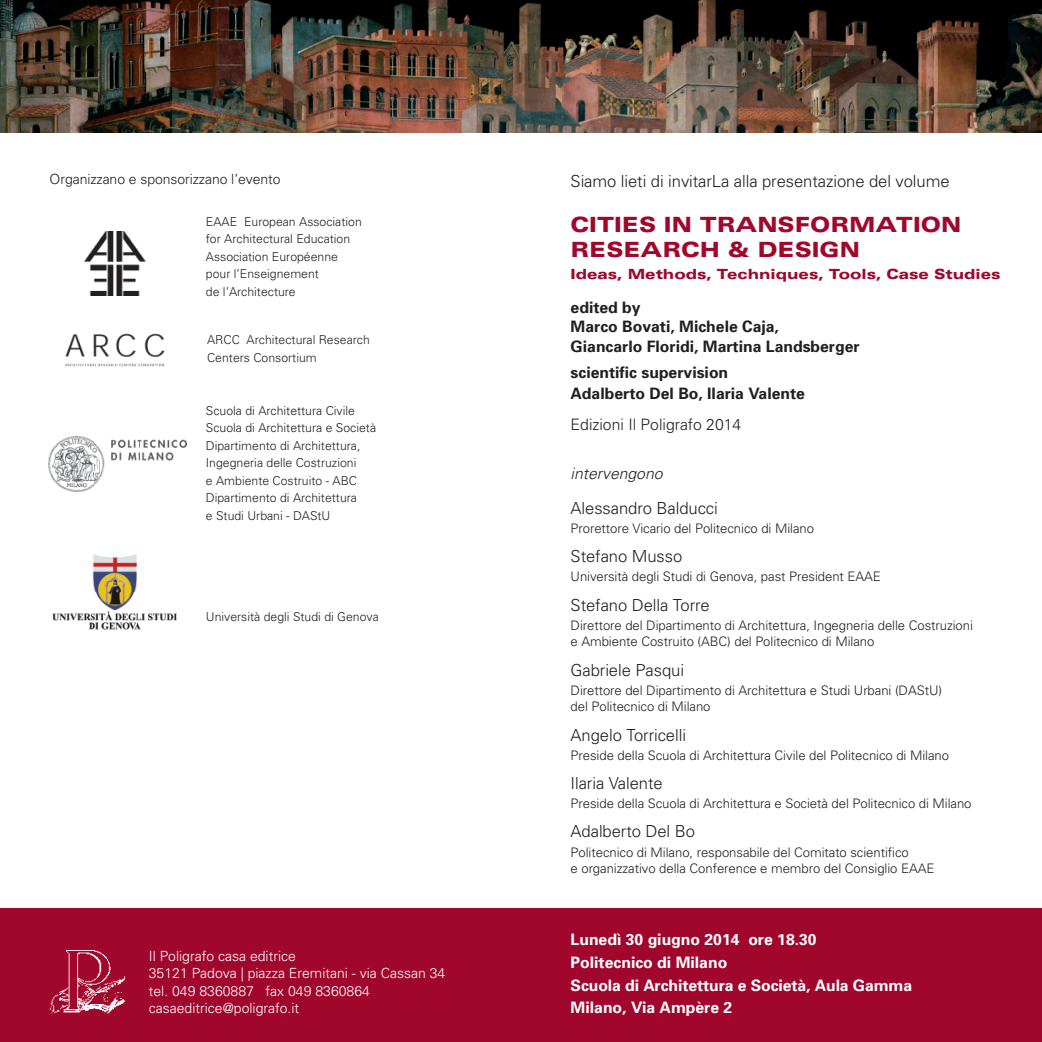
<style>
.page{position:relative;width:1042px;height:1042px;background:#fff}
.page>*{position:absolute;margin:0;border:0;box-sizing:border-box;transform-origin:0 0}
.t1{font:900 expanded 21px/25.2px "Univers";color:#a1072c}
.t2{font:300 16.62px "Univers";letter-spacing:-.005em;color:#231f20}
.t3{font:700 15.75px/19.2px "Univers";color:#231f20}
.t4{font:700 15.75px/22.8px "Univers";color:#fff}
.t5{font:300 15.75px "Univers";color:#231f20}
.t6{font:italic 300 15.75px "Univers";color:#231f20}
.t7{font:300 14px/17.5px "Univers";color:#fff}
.t8{font:900 expanded 14px "Univers";color:#a1072c}
.t9{font:300 14px "Univers";letter-spacing:-.005em;color:#231f20}
.t10{font:300 13.12px/16.6px "Univers";letter-spacing:-.005em;color:#231f20}
.t11{font:300 12.25px/17.5px "Univers";color:#231f20}
</style>
<div class="page">
<img style="left:0;top:0;width:1042px;height:133px">
<img style="left:52px;top:554px;width:125px;height:76px">
<img style="left:84px;top:231px;width:62px;height:65px">
<img style="left:65px;top:333px;width:99px;height:34px">
<img style="left:49px;top:436px;width:138px;height:56px">
<div style="left:0;top:908px;width:1042px;height:134px;background:#a1072c"></div>
<img style="left:50px;top:950px;width:75px;height:64px">
<p class="t9" style="left:50px;top:170px;width:232px">Organizzano e sponsorizzano l’evento</p>
<p class="t11" style="left:206px;top:212px;width:157px">EAAE European Association for Architectural Education<br>Association Européenne pour l’Enseignement<br>de l’Architecture</p>
<p class="t11" style="left:207px;top:331px;width:164px">ARCC Architectural Research<br>Centers Consortium</p>
<p class="t11" style="left:206px;top:401px;width:172px">Scuola di Architettura Civile<br>Scuola di Architettura e Società<br>Dipartimento di Architettura,<br>Ingegneria delle Costruzioni<br>e Ambiente Costruito - ABC<br>Dipartimento di Architettura<br>e Studi Urbani - DAStU</p>
<p class="t11" style="left:206px;top:608px;width:174px">Università degli Studi di Genova</p>
<p class="t7" style="left:149px;top:947px;width:298px">Il Poligrafo casa editrice<br>35121 Padova | piazza Eremitani - via Cassan 34 tel. 049 8360887 fax 049 8360864 casaeditrice@poligrafo.it</p>
<p class="t2" style="left:570px;top:171px;width:380px">Siamo lieti di invitarLa alla presentazione del volume</p>
<h1 class="t1" style="left:570px;top:212px;width:392px">CITIES IN TRANSFORMATION<br>RESEARCH &amp; DESIGN</h1>
<p class="t8" style="left:570px;top:266px;width:431px">Ideas, Methods, Techniques, Tools, Case Studies</p>
<p class="t3" style="left:570px;top:298px;width:290px">edited by<br>Marco Bovati, Michele Caja,<br>Giancarlo Floridi, Martina Landsberger</p>
<p class="t3" style="left:570px;top:362px;width:236px;line-height:21px">scientific supervision<br>Adalberto Del Bo, Ilaria Valente</p>
<p class="t5" style="left:570px;top:415px;width:172px">Edizioni Il Poligrafo 2014</p>
<p class="t6" style="left:570px;top:464px;width:93px">intervengono</p>
<p class="t2" style="left:570px;top:498px;width:149px">Alessandro Balducci</p>
<p class="t10" style="left:570px;top:520px;width:245px">Prorettore Vicario del Politecnico di Milano</p>
<p class="t2" style="left:570px;top:546px;width:113px">Stefano Musso</p>
<p class="t10" style="left:570px;top:568px;width:312px">Università degli Studi di Genova, past President EAAE</p>
<p class="t2" style="left:570px;top:594px;width:141px">Stefano Della Torre</p>
<p class="t10" style="left:570px;top:617px;width:404px">Direttore del Dipartimento di Architettura, Ingegneria delle Costruzioni e Ambiente Costruito (ABC) del Politecnico di Milano</p>
<p class="t2" style="left:570px;top:659px;width:115px">Gabriele Pasqui</p>
<p class="t10" style="left:570px;top:682px;width:373px">Direttore del Dipartimento di Architettura e Studi Urbani (DAStU) del Politecnico di Milano</p>
<p class="t2" style="left:570px;top:725px;width:117px">Angelo Torricelli</p>
<p class="t10" style="left:570px;top:747px;width:380px">Preside della Scuola di Architettura Civile del Politecnico di Milano</p>
<p class="t2" style="left:570px;top:773px;width:94px">Ilaria Valente</p>
<p class="t10" style="left:570px;top:795px;width:402px">Preside della Scuola di Architettura e Società del Politecnico di Milano</p>
<p class="t2" style="left:570px;top:821px;width:126px">Adalberto Del Bo</p>
<p class="t10" style="left:570px;top:844px;width:365px">Politecnico di Milano, responsabile del Comitato scientifico<br>e organizzativo della Conference e membro del Consiglio EAAE</p>
<p class="t4" style="left:570px;top:928px;width:343px">Lunedì 30 giugno 2014 ore 18.30<br>Politecnico di Milano<br>Scuola di Architettura e Società, Aula Gamma<br>Milano, Via Ampère 2</p>
</div>
